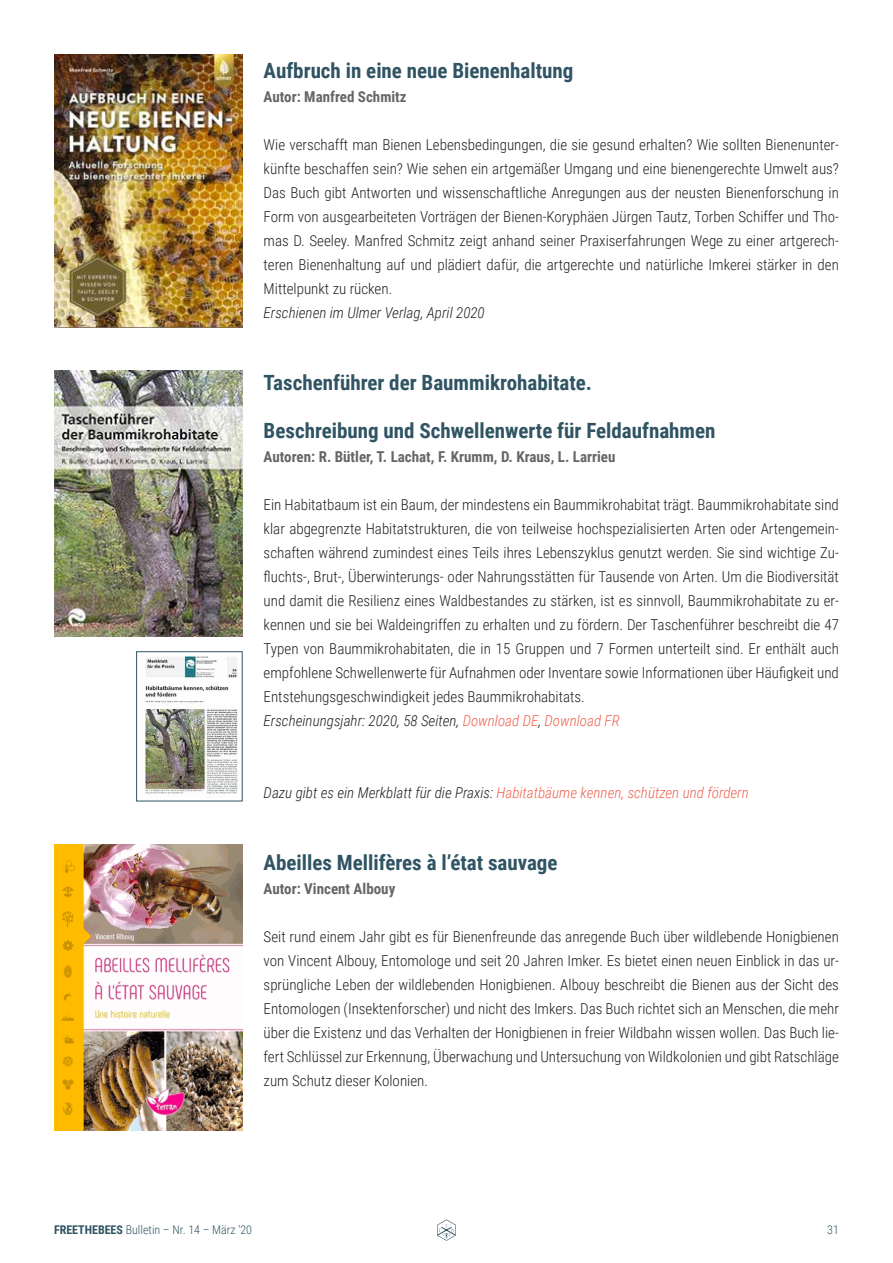
<style>
.page{position:relative;width:893px;height:1263px;background:#fff}
.page>*{position:absolute;margin:0;border:0;box-sizing:border-box;transform-origin:0 0}
.t1{font:700 21px "Roboto Condensed";color:#305463}
.t2{font:300 15px/24px "Roboto Condensed";color:#231f20;text-align:justify}
.t3{font:700 15px "Roboto Condensed";color:#656666}
.t4{font:italic 300 15px "Roboto Condensed";color:#231f20}
.t5{font:italic 300 15px "Roboto Condensed";color:#f1614e}
.t6{font:300 12px "Roboto Condensed";color:#305463}
.s1{color:#f1614e}
.s2{color:#231f20}
.s3{font-weight:700}
</style>
<div class="page">
<svg style="left:437px;top:1219px;width:19px;height:22px"></svg>
<img style="left:54px;top:54px;width:188px;height:273px">
<img style="left:54px;top:370px;width:188px;height:266px">
<img style="left:145px;top:655px;width:93px;height:139px">
<div style="left:136px;top:651px;width:107px;height:150px;border:1px solid #305463"></div>
<img style="left:54px;top:845px;width:189px;height:285px">
<h3 class="t1" style="left:264px;top:56px;width:311px">Aufbruch in eine neue Bienenhaltung</h3>
<h3 class="t3" style="left:264px;top:86px;width:144px">Autor: Manfred Schmitz</h3>
<p class="t2" style="left:264px;top:132px;width:577px">Wie verschafft man Bienen Lebensbedingungen, die sie gesund erhalten? Wie sollten Bienenunter&shy;künfte beschaffen sein? Wie sehen ein artgemäßer Umgang und eine bienengerechte Umwelt aus?<br>Das Buch gibt Antworten und wissenschaftliche Anregungen aus der neusten Bienenforschung in Form von ausgearbeiteten Vorträgen der Bienen-Koryphäen Jürgen Tautz, Torben Schiffer und Tho&shy;mas D. Seeley. Manfred Schmitz zeigt anhand seiner Praxiserfahrungen Wege zu einer artgerech&shy;teren Bienenhaltung auf und plädiert dafür, die artgerechte und natürliche Imkerei stärker in den Mittelpunkt zu rücken.</p>
<p class="t4" style="left:264px;top:302px;width:223px">Erschienen im Ulmer Verlag, April 2020</p>
<h3 class="t1" style="left:264px;top:368px;width:330px">Taschenführer der Baummikrohabitate.</h3>
<h3 class="t1" style="left:264px;top:416px;width:453px">Beschreibung und Schwellenwerte für Feldaufnahmen</h3>
<p class="t3" style="left:264px;top:446px;width:353px">Autoren: R. Bütler, T. Lachat, F. Krumm, D. Kraus, L. Larrieu</p>
<p class="t2" style="left:264px;top:492px;width:577px">Ein Habitatbaum ist ein Baum, der mindestens ein Baummikrohabitat trägt. Baummikrohabitate sind klar abgegrenzte Habitatstrukturen, die von teilweise hochspezialisierten Arten oder Artengemein&shy;schaften während zumindest eines Teils ihres Lebenszyklus genutzt werden. Sie sind wichtige Zu&shy;fluchts-, Brut-, Ü berwinterungs- oder Nahrungsstätten für Tausende von Arten. Um die Biodiversität und damit die Resilienz eines Waldbestandes zu stärken, ist es sinnvoll, Baummikrohabitate zu er&shy;kennen und sie bei Waldeingriffen zu erhalten und zu fördern. Der Taschenführer beschreibt die 47<br>Typen von Baummikrohabitaten, die in 15 Gruppen und 7 Formen unterteilt sind. Er enthält auch empfohlene Schwellenwerte für Aufnahmen oder Inventare sowie Informationen über Häufigkeit und Entstehungsgeschwindigkeit jedes Baummikrohabitats.</p>
<p class="t4" style="left:264px;top:710px;width:358px">Erscheinungsjahr: 2020, 58 Seiten, <span class="s1">Download DE</span>, <span class="s1">Download FR</span></p>
<p class="t5" style="left:264px;top:782px;width:487px"><span class="s2">Dazu gibt es ein Merkblatt für die Praxis:</span> Habitatbäume kennen, schützen und fördern</p>
<h3 class="t1" style="left:264px;top:848px;width:295px">Abeilles Mellifères à l’état sauvage</h3>
<h3 class="t3" style="left:264px;top:878px;width:133px">Autor: Vincent Albouy</h3>
<p class="t2" style="left:264px;top:924px;width:577px">Seit rund einem Jahr gibt es für Bienenfreunde das anregende Buch über wildlebende Honigbienen von Vincent Albouy, Entomologe und seit 20 Jahren Imker. Es bietet einen neuen Einblick in das ur&shy;sprüngliche Leben der wildlebenden Honigbienen. Albouy beschreibt die Bienen aus der Sicht des Entomologen (Insektenforscher) und nicht des Imkers. Das Buch richtet sich an Menschen, die mehr über die Existenz und das Verhalten der Honigbienen in freier Wildbahn wissen wollen. Das Buch lie&shy;fert Schlüssel zur Erkennung, Überwachung und Untersuchung von Wildkolonien und gibt Ratschläge zum Schutz dieser Kolonien.</p>
<p class="t6" style="left:54px;top:1221px;width:200px"><span class="s3">FREETHEBEES</span> Bulletin – Nr. 14 – März ‘20</p>
<p class="t6" style="left:827px;top:1221px;width:13px">31</p>
</div>
